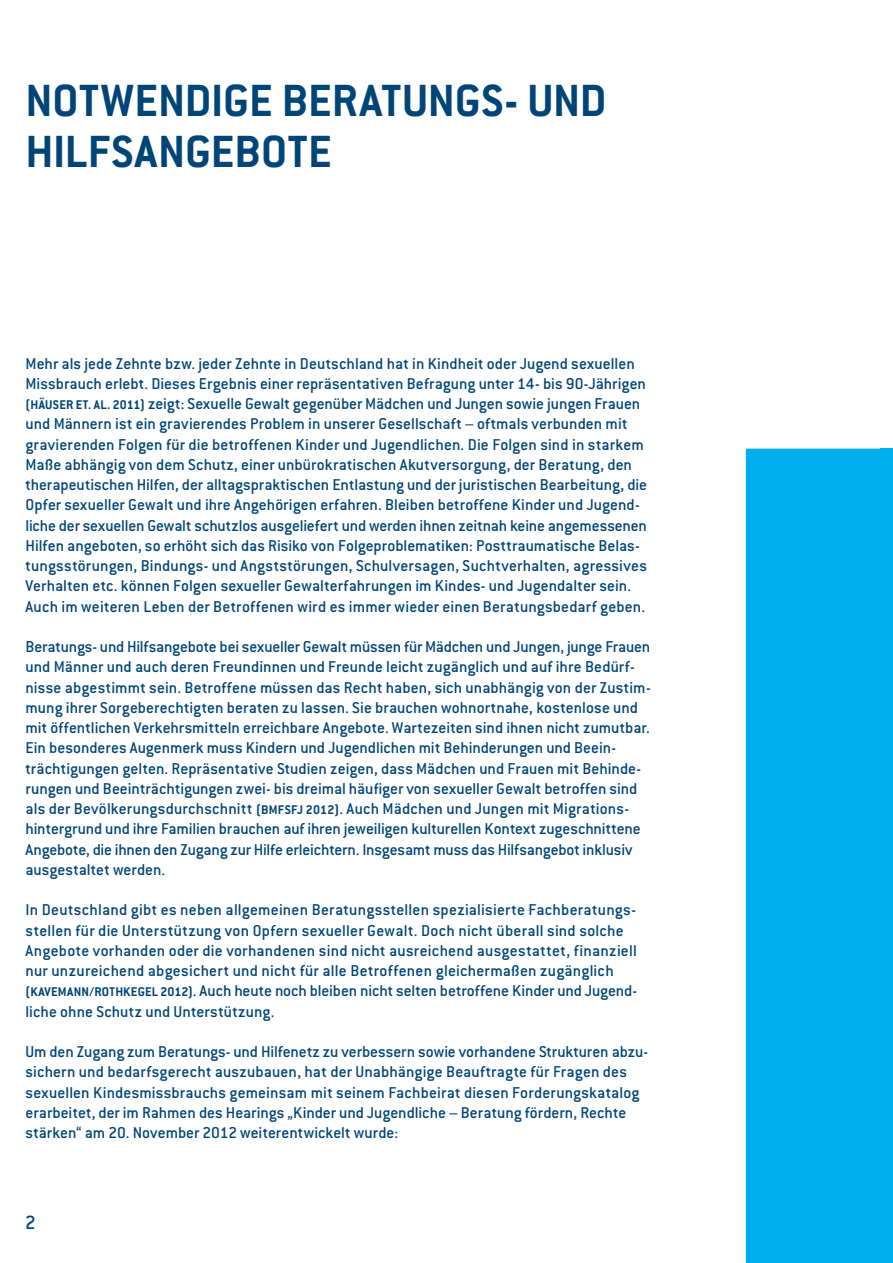
<style>
.page{position:relative;width:893px;height:1263px;background:#fff}
.page>*{position:absolute;margin:0;border:0;box-sizing:border-box;transform-origin:0 0}
.t1{font:700 49.5px/51px "Conduit ITC";color:#004578}
.t2{font:500 21px "Conduit ITC";color:#004578}
.t3{font:500 17.25px/20.2px "Conduit ITC";letter-spacing:.005em;color:#004578}
.s1{font-weight:700;font-size:13.8px}
</style>
<div class="page">
<div style="left:746px;top:449px;width:134px;height:814px;background:#00aeef"></div>
<div style="left:880px;top:449px;width:13px;height:814px;background:#00aeef"></div>
<h1 class="t1" style="left:26px;top:74px;width:583px">NOTWENDIGE BERATUNGS- UND<br>HILFSANGEBOTE</h1>
<p class="t3" style="left:26px;top:353px;width:623px">Mehr als jede Zehnte bzw. jeder Zehnte in Deutschland hat in Kindheit oder Jugend sexuellen Missbrauch erlebt. Dieses Ergebnis einer repräsentativen Befragung unter 14- bis 90-Jährigen <span class="s1">(HÄUSER ET. AL. 2011)</span> zeigt: Sexuelle Gewalt gegenüber Mädchen und Jungen sowie jungen Frauen und Männern ist ein gravierendes Problem in unserer Gesellschaft – oftmals verbunden mit gravierenden Folgen für die betroffenen Kinder und Jugendlichen. Die Folgen sind in starkem Maße abhängig von dem Schutz, einer unbürokratischen Akutversorgung, der Beratung, den therapeutischen Hilfen, der alltagspraktischen Entlastung und der juristischen Bearbeitung, die Opfer sexueller Gewalt und ihre Angehörigen erfahren. Bleiben betroffene Kinder und Jugend&shy;liche der sexuellen Gewalt schutzlos ausgeliefert und werden ihnen zeitnah keine angemessenen Hilfen angeboten, so erhöht sich das Risiko von Folgeproblematiken: Posttraumatische Belas&shy;tungsstörungen, Bindungs- und Angststörungen, Schulversagen, Suchtverhalten, agressives Verhalten etc. können Folgen sexueller Gewalterfahrungen im Kindes- und Jugendalter sein.<br>Auch im weiteren Leben der Betroffenen wird es immer wieder einen Beratungsbedarf geben.</p>
<p class="t3" style="left:26px;top:636px;width:627px">Beratungs- und Hilfsangebote bei sexueller Gewalt müssen für Mädchen und Jungen, junge Frauen und Männer und auch deren Freundinnen und Freunde leicht zugänglich und auf ihre Bedürf&shy;nisse abgestimmt sein. Betroffene müssen das Recht haben, sich unabhängig von der Zustim&shy;mung ihrer Sorgeberechtigten beraten zu lassen. Sie brauchen wohnortnahe, kostenlose und mit öffentlichen Verkehrsmitteln erreichbare Angebote. Wartezeiten sind ihnen nicht zumutbar.<br>Ein besonderes Augenmerk muss Kindern und Jugendlichen mit Behinderungen und Beein&shy;trächtigungen gelten. Repräsentative Studien zeigen, dass Mädchen und Frauen mit Behinde&shy;rungen und Beeinträchtigungen zwei- bis dreimal häufiger von sexueller Gewalt betroffen sind als der Bevölkerungsdurchschnitt <span class="s1">(BMFSF</span></p>
<p class="t3" style="left:26px;top:798px;width:617px;text-indent:272px"><span class="s1">J 2012)</span>. Auch Mädchen und Jungen mit Migrations&shy;hintergrund und ihre Familien brauchen auf ihren jeweiligen kulturellen Kontext zugeschnittene Angebote, die ihnen den Zugang zur Hilfe erleichtern. Insgesamt muss das Hilfsangebot inklusiv ausgestaltet werden.</p>
<p class="t3" style="left:26px;top:900px;width:613px">In Deutschland gibt es neben allgemeinen Beratungsstellen spezialisierte Fachberatungs&shy;stellen für die Unterstützung von Opfern sexueller Gewalt. Doch nicht überall sind solche Angebote vorhanden oder die vorhandenen sind nicht ausreichend ausgestattet, finanziell nur unzureichend abgesichert und nicht für alle Betroffenen gleichermaßen zugänglich <span class="s1">(KAVEMANN/ROTHKEGEL 2012)</span>. Auch heute noch bleiben nicht selten betroffene Kinder und Jugend&shy;liche ohne Schutz und Unterstützung.</p>
<p class="t3" style="left:26px;top:1041px;width:624px">Um den Zugang zum Beratungs- und Hilfenetz zu verbessern sowie vorhandene Strukturen abzu&shy;sichern und bedarfsgerecht auszubauen, hat der Unabhängige Beauftragte für Fragen des sexuellen Kindesmissbrauchs gemeinsam mit seinem Fachbeirat diesen Forderungskatalog erarbeitet, der im Rahmen des Hearings „Kinder und Jugendliche – Beratung fördern, Rechte stärken“ am 20. November 2012 weiterentwickelt wurde:</p>
<p class="t2" style="left:25px;top:1211px;width:12px">2</p>
</div>
